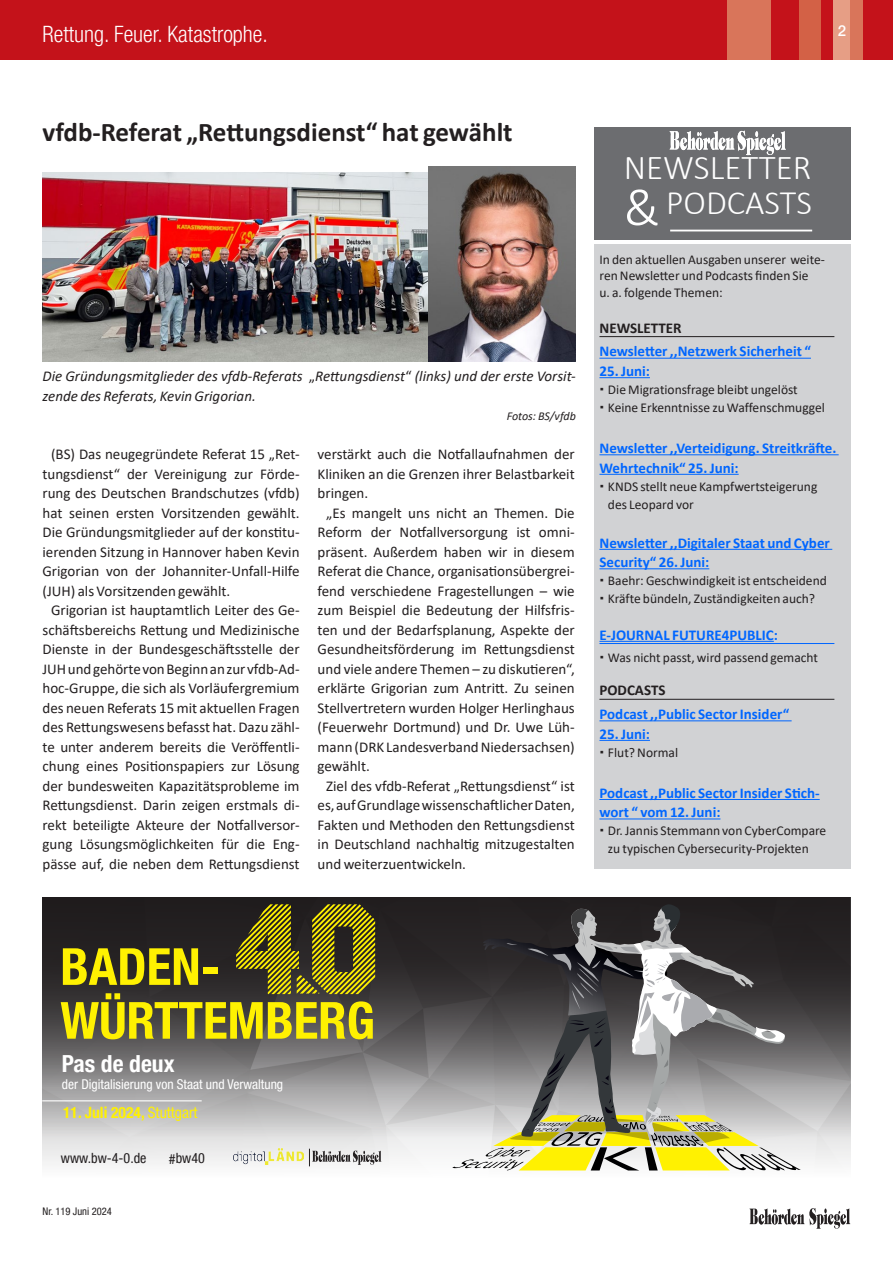
<style>
.page{position:relative;width:893px;height:1263px;background:#fff}
.page>*{position:absolute;margin:0;border:0;box-sizing:border-box;transform-origin:0 0}
.t1{font:700 condensed 51.15px/53.8px "Helvetica Neue LT Pro";color:#fff101}
.inhaltsvezeichnis_newsletter{font:300 34.95px "Calibri";color:#fff}
.inhaltsvezeichnis_newsletter-2{font:300 34.35px "Calibri";color:#fff}
.Head_newsletter{font:700 27px "Calibri";color:#231f20}
.t2{font:700 condensed 23.55px "Helvetica Neue LT Pro";color:#fff}
.t3{font:300 condensed 22.5px "Helvetica Neue LT Pro";color:#fff}
.t4{font:700 condensed 15.6px "Helvetica Neue LT Pro";color:#fff101}
.fliesstext_newsletter{font:15px/19.5px "Calibri";color:#231f20;text-align:justify}
.NL_Infobox_Head_Ausgabe{font:700 15px/19.5px "Calibri";color:#06f}
.bildunterschrift{font:italic 15px/19.5px "Calibri";color:#231f20}
.NL_Infobox_Head_Rubrik{font:700 15px "Calibri";color:#06f}
.NL_Infobox_Head_Rubrik-2{font:700 15px "Calibri";color:#231f20}
.t5{font:500 15px "Helvetica Neue LT Pro";color:#fff}
.t6{font:condensed 14.1px "Helvetica Neue LT Pro";color:#231f20}
.NL_Infobox_Teaser{font:13.5px/16.5px "Calibri";color:#231f20}
.t7{font:condensed 13.5px "Helvetica Neue LT Pro";color:#fff}
.bildunterschrift-2{font:italic 12px "Calibri";color:#231f20}
.t8{font:condensed 10.5px "Helvetica Neue LT Pro";color:#231f20}
.s1{font-style:normal}
.s2{font-size:54px}
.s3{font-weight:400}
</style>
<div class="page">
<div style="left:0;top:0;width:893px;height:60px;background:#c4121a"></div>
<div style="left:799px;top:0;width:21px;height:60px;background:#d36146"></div>
<div style="left:727px;top:0;width:43px;height:60px;background:#d9755a"></div>
<div style="left:833px;top:0;width:24px;height:60px;background:#e69e85"></div>
<div style="left:850px;top:0;width:13px;height:60px;background:#d9755a"></div>
<svg style="left:749px;top:1208px;width:101px;height:21px"></svg>
<div style="left:594px;top:245px;width:256px;height:624px;background:#d1d2d4"></div>
<div style="left:594px;top:128px;width:256px;height:112px;background:#6c6d70"></div>
<hr style="left:670px;top:230px;width:142px;height:1px;background:#fff">
<hr style="left:599px;top:336px;width:235px;height:1px;background:#231f20">
<hr style="left:599px;top:358px;width:212px;height:1px;background:#06f">
<hr style="left:599px;top:377px;width:51px;height:1px;background:#06f">
<hr style="left:599px;top:454px;width:240px;height:1px;background:#06f">
<hr style="left:599px;top:474px;width:140px;height:1px;background:#06f">
<hr style="left:599px;top:549px;width:233px;height:1px;background:#06f">
<hr style="left:599px;top:568px;width:110px;height:1px;background:#06f">
<hr style="left:599px;top:643px;width:235px;height:1px;background:#06f">
<hr style="left:599px;top:641px;width:175px;height:1px;background:#06f">
<hr style="left:599px;top:699px;width:235px;height:1px;background:#231f20">
<hr style="left:599px;top:720px;width:193px;height:1px;background:#06f">
<hr style="left:599px;top:740px;width:51px;height:1px;background:#06f">
<hr style="left:599px;top:799px;width:221px;height:1px;background:#06f">
<hr style="left:599px;top:818px;width:121px;height:1px;background:#06f">
<svg style="left:746px;top:151px;width:28px;height:5px"></svg>
<img style="left:670px;top:131px;width:116px;height:20px">
<img style="left:43px;top:172px;width:385px;height:190px">
<img style="left:428px;top:167px;width:148px;height:195px">
<svg style="left:42px;top:897px;width:808px;height:269px;background:#716f70"></svg>
<svg style="left:236px;top:904px;width:139px;height:90px;background:#6c6519"></svg>
<svg style="left:452px;top:904px;width:349px;height:266px;background:#78766a"></svg>
<svg style="left:309px;top:1149px;width:72px;height:17px"></svg>
<img style="left:234px;top:1149px;width:70px;height:15px">
<hr style="left:42px;top:1100px;width:160px;height:1px;background:#fff">
<h3 class="t3" style="left:43px;top:20px;width:227px">Rettung. Feuer. Katastrophe.</h3>
<p class="t5" style="left:838px;top:22px;width:10px">2</p>
<p class="Head_newsletter" style="left:43px;top:113px;width:472px">vfdb-Referat „Rettungsdienst“ hat gewählt</p>
<p class="bildunterschrift" style="left:43px;top:366px;width:535px">Die Gründungsmitglieder des vfdb-Referats <span class="s1">„</span>Rettungsdienst<span class="s1">“</span> (links) und der erste Vorsit&shy;zende des Referats, Kevin Grigorian.</p>
<p class="bildunterschrift-2" style="left:507px;top:408px;width:71px">Fotos: BS/vfdb</p>
<p class="fliesstext_newsletter" style="left:43px;top:444px;width:259px;text-indent:9px">(BS) Das neugegründete Referat 15 „Ret&shy;tungsdienst“ der Vereinigung zur Förde&shy;rung des Deutschen Brandschutzes (vfdb) hat seinen ersten Vorsitzenden gewählt.<br>Die Gründungsmitglieder auf der konstitu&shy;ierenden Sitzung in Hannover haben Kevin Grigorian von der Johanniter-Unfall-Hilfe (JUH) als Vorsitzenden gewählt.</p>
<p class="fliesstext_newsletter" style="left:43px;top:600px;width:259px;text-align:center">Grigorian ist hauptamtlich Leiter des Ge&shy;schäftsbereichs Rettung und Medizinische Dienste in der Bundesgeschäftsstelle der JUH und gehörte von Beginn an zur vfdb-Ad&shy;hoc-Gruppe, die sich als Vorläufergremium des neuen Referats 15 mit aktuellen Fragen des Rettungswesens befasst hat. Dazu zähl&shy;te unter anderem bereits die Veröffentli&shy;chung eines Positionspapiers zur Lösung der bundesweiten Kapazitätsprobleme im Rettungsdienst. Darin zeigen erstmals di&shy;rekt beteiligte Akteure der Notfallversor&shy;gung Lösungsmöglichkeiten für die Eng&shy;pässe auf, die neben dem Rettungsdienst</p>
<p class="fliesstext_newsletter" style="left:318px;top:444px;width:259px">verstärkt auch die Notfallaufnahmen der Kliniken an die Grenzen ihrer Belastbarkeit bringen.</p>
<p class="fliesstext_newsletter" style="left:318px;top:502px;width:259px;text-indent:9px">„Es mangelt uns nicht an Themen. Die Reform der Notfallversorgung ist omni&shy;präsent. Außerdem haben wir in diesem Referat die Chance, organisationsübergrei&shy;fend verschiedene Fragestellungen – wie zum Beispiel die Bedeutung der Hilfsfris&shy;ten und der Bedarfsplanung, Aspekte der Gesundheitsförderung im Rettungsdienst und viele andere Themen – zu diskutieren“, erklärte Grigorian zum Antritt. Zu seinen Stellvertretern wurden Holger Herlinghaus (Feuerwehr Dortmund) und Dr. Uwe Lüh&shy;mann (DRK Landesverband Niedersachsen) gewählt.</p>
<p class="fliesstext_newsletter" style="left:318px;top:775px;width:259px;text-indent:9px">Ziel des vfdb-Referat „Rettungsdienst“ ist es, auf Grundlage wissenschaftlicher Daten, Fakten und Methoden den Rettungsdienst in Deutschland nachhaltig mitzugestalten und weiterzuentwickeln.</p>
<p class="inhaltsvezeichnis_newsletter" style="left:624px;top:146px;width:189px">NEWSLETTER</p>
<p class="inhaltsvezeichnis_newsletter-2" style="left:624px;top:181px;width:190px"><span class="s2">&amp;</span> PODCASTS</p>
<p class="NL_Infobox_Teaser" style="left:599px;top:251px;width:227px">In den aktuellen Ausgaben unserer weite&shy;ren Newsletter und Podcasts finden Sie<br>u. a. folgende Themen:</p>
<p class="NL_Infobox_Head_Rubrik-2" style="left:599px;top:317px;width:84px">NEWSLETTER</p>
<p class="NL_Infobox_Head_Ausgabe" style="left:599px;top:342px;width:213px">Newsletter ‚‚Netzwerk Sicherheit “</p>
<p class="NL_Infobox_Head_Ausgabe" style="left:599px;top:361px;width:52px">25. Juni:</p>
<p class="NL_Infobox_Teaser" style="left:608px;top:381px;width:191px">Die Migrationsfrage bleibt ungelöst</p>
<p class="NL_Infobox_Teaser" style="left:608px;top:399px;width:218px">Keine Erkenntnisse zu Waffenschmuggel</p>
<p class="NL_Infobox_Head_Ausgabe" style="left:599px;top:438px;width:238px">Newsletter ‚‚Verteidigung. Streitkräfte.<br>Wehrtechnik“ 25. Juni:</p>
<p class="NL_Infobox_Teaser" style="left:608px;top:477px;width:211px;line-height:18px">KNDS stellt neue Kampfwertsteigerung des Leopard vor</p>
<p class="NL_Infobox_Head_Ausgabe" style="left:599px;top:533px;width:232px">Newsletter ‚‚Digitaler Staat und Cyber<br>Security“ 26. Juni:</p>
<p class="NL_Infobox_Teaser" style="left:608px;top:572px;width:220px">Baehr: Geschwindigkeit ist entscheidend</p>
<p class="NL_Infobox_Teaser" style="left:608px;top:590px;width:209px">Kräfte bündeln, Zuständigkeiten auch?</p>
<p class="NL_Infobox_Head_Rubrik" style="left:599px;top:624px;width:180px">E-JOURNAL FUTURE4PUBLIC:</p>
<p class="NL_Infobox_Teaser" style="left:608px;top:649px;width:212px">Was nicht passt, wird passend gemacht</p>
<p class="NL_Infobox_Head_Rubrik-2" style="left:599px;top:680px;width:68px">PODCASTS</p>
<p class="NL_Infobox_Head_Ausgabe" style="left:599px;top:704px;width:191px">Podcast ‚‚Public Sector Insider“</p>
<p class="NL_Infobox_Head_Ausgabe" style="left:599px;top:724px;width:52px">25. Juni:</p>
<p class="NL_Infobox_Teaser" style="left:608px;top:744px;width:72px">Flut? Normal</p>
<p class="NL_Infobox_Head_Ausgabe" style="left:599px;top:783px;width:222px">Podcast ‚‚Public Sector Insider Stich&shy;wort “ vom 12. Juni:</p>
<p class="NL_Infobox_Teaser" style="left:608px;top:821px;width:220px;line-height:18px">Dr. Jannis Stemmann von CyberCompare zu typischen Cybersecurity-Projekten</p>
<p class="t1" style="left:60px;top:940px;width:316px">BADEN-<br>WÜRTTEMBERG</p>
<p class="t2" style="left:62px;top:1050px;width:114px">Pas de deux</p>
<p class="t7" style="left:62px;top:1076px;width:223px">der Digitalisierung von Staat und Verwaltung</p>
<p class="t4" style="left:63px;top:1103px;width:136px">11. Juli 2024, <span class="s3">Stuttgart</span></p>
<p class="t6" style="left:61px;top:1150px;width:87px">www.bw-4-0.de</p>
<p class="t6" style="left:169px;top:1150px;width:37px">#bw40</p>
<p class="t8" style="left:43px;top:1205px;width:71px">Nr. 119 Juni 2024</p>
</div>
